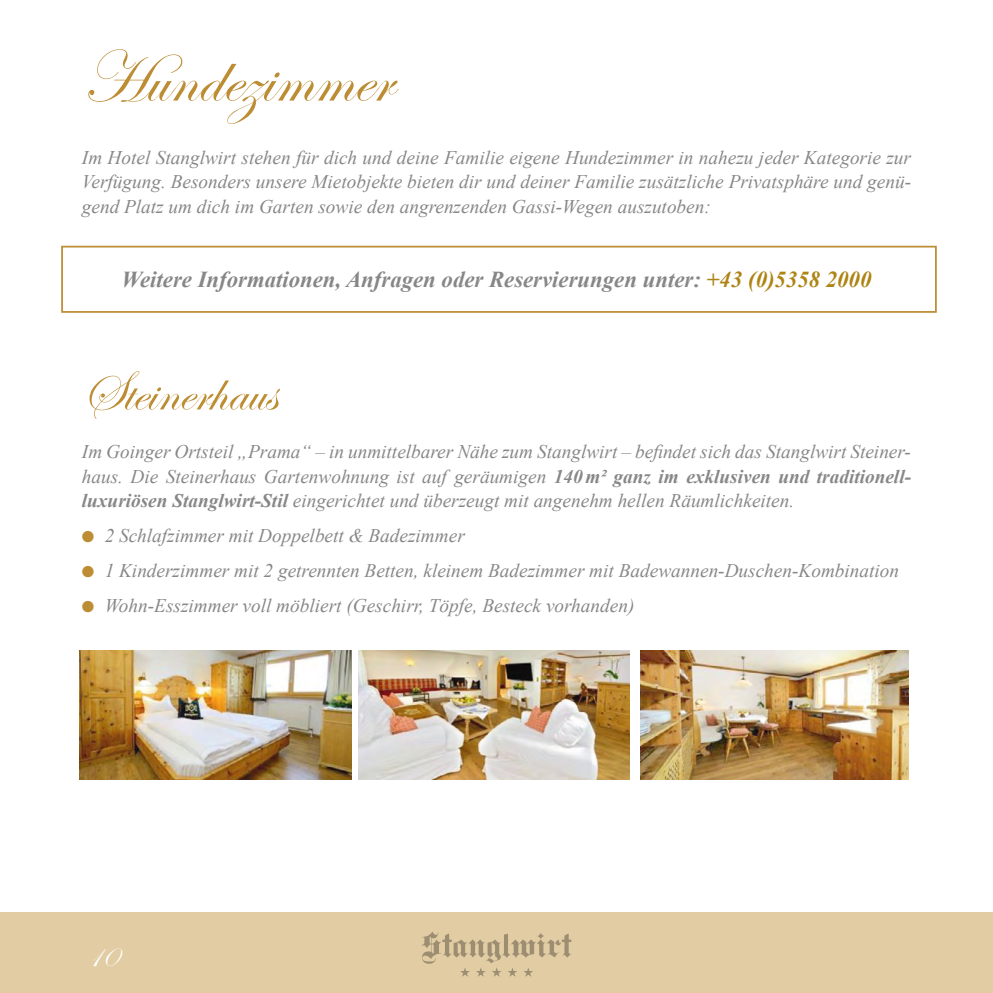
<style>
.page{position:relative;width:993px;height:993px;background:#fff}
.page>*{position:absolute;margin:0;border:0;box-sizing:border-box;transform-origin:0 0}
.t1{font:73.5px "Edwardian Script ITC";color:#bc8d33}
.t2{font:57.75px "Edwardian Script ITC";color:#bc8d33}
.t3{font:33.25px "Edwardian Script ITC";color:#fff}
.t4{font:italic 700 22.75px "Times New Roman";color:#878787}
.t5{font:italic 19.25px/24.5px "Times New Roman";color:#878787;text-align:justify}
.s1{color:#ae8415}
.s2{font-weight:700}
.s3{color:#bc8d33}
</style>
<div class="page">
<div style="left:0;top:912px;width:992px;height:80px;background:#e1cca3"></div>
<hr style="left:992px;top:912px;width:1px;height:80px;background:#bc8d33">
<svg style="left:421px;top:932px;width:150px;height:44px"></svg>
<div style="left:61px;top:246px;width:875px;height:67px;border:2px solid #bc8d33"></div>
<img style="left:79px;top:650px;width:272px;height:129px">
<img style="left:358px;top:650px;width:271px;height:129px">
<img style="left:640px;top:650px;width:268px;height:129px">
<h1 class="t1" style="left:82px;top:38px;width:311px">Hundezimmer</h1>
<p class="t5" style="left:82px;top:145px;width:830px">Im Hotel Stanglwirt stehen für dich und deine Familie eigene Hundezimmer in nahezu jeder Kategorie zur Verfügung. Besonders unsere Mietobjekte bieten dir und deiner Familie zusätzliche Privatsphäre und genü&shy;gend Platz um dich im Garten sowie den angrenzenden Gassi-Wegen auszutoben:</p>
<p class="t4" style="left:121px;top:263px;width:751px">Weitere Informationen, Anfragen oder Reservierungen unter: <span class="s1">+43 (0)5358 2000</span></p>
<h2 class="t2" style="left:82px;top:360px;width:196px">Steinerhaus</h2>
<p class="t5" style="left:82px;top:439px;width:830px">Im Goinger Ortsteil „Prama“ – in unmittelbarer Nähe zum Stanglwirt – befindet sich das Stanglwirt Steiner&shy;haus. Die Steinerhaus Gartenwohnung ist auf geräumigen <span class="s2">140 m² ganz im exklusiven und traditionell&shy;luxuriösen Stanglwirt-Stil</span> eingerichtet und überzeugt mit angenehm hellen Räumlichkeiten.</p>
<p class="t5" style="left:82px;top:523px;width:384px"><span class="s3">●</span> 2 Schlafzimmer mit Doppelbett &amp; Badezimmer</p>
<p class="t5" style="left:82px;top:558px;width:818px"><span class="s3">●</span> 1 Kinderzimmer mit 2 getrennten Betten, kleinem Badezimmer mit Badewannen-Duschen-Kombination</p>
<p class="t5" style="left:82px;top:593px;width:554px"><span class="s3">●</span> Wohn-Esszimmer voll möbliert (Geschirr, Töpfe, Besteck vorhanden)</p>
<h3 class="t3" style="left:86px;top:937px;width:33px">10</h3>
</div>
